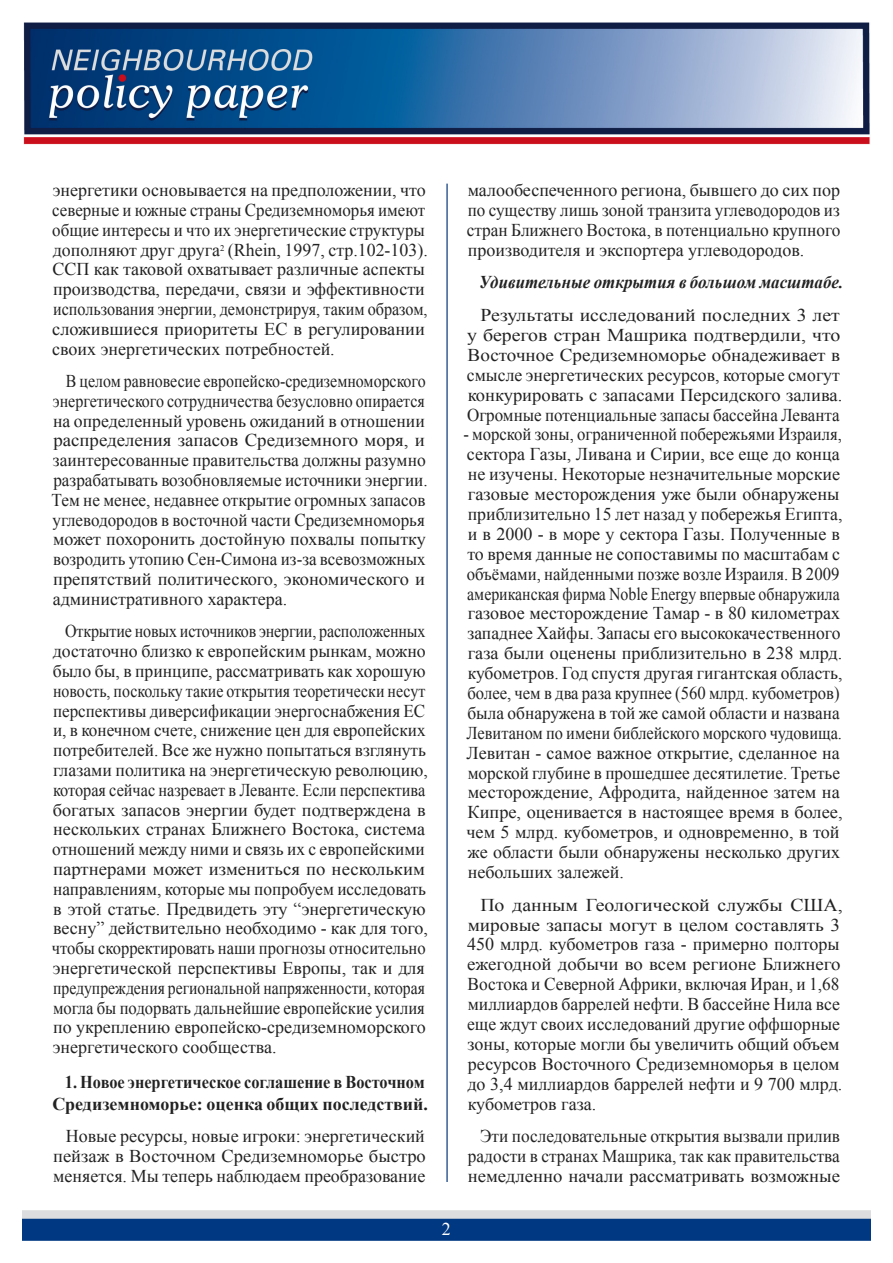
<style>
.page{position:relative;width:893px;height:1263px;background:#fff}
.page>*{position:absolute;margin:0;border:0;box-sizing:border-box;transform-origin:0 0}
.Gövde_Metin{font:18px/20px "Times New Roman";color:#222;scale:.93 1}
.Gövde_Metin-2{font:18px/19.8px "Times New Roman";color:#222;scale:.89 1}
.Gövde_Metin-3{font:18px/19.8px "Times New Roman";color:#222;text-align:justify}
.Gövde_Metin-4{font:18px/20px "Times New Roman";color:#222;scale:1.1 1}
.Gövde_Metin-5{font:18px/19.8px "Times New Roman";color:#222;scale:.88 1}
.Gövde_Metin-6{font:18px/20px "Times New Roman";color:#222;text-align:justify;scale:.96 1}
.Gövde_Başlık{font:700 18px/21.9px "Times New Roman";color:#222;text-align:center;scale:.91 1}
.Gövde_başlık_3_itali{font:italic 700 18px "Times New Roman";color:#222;scale:.94 1}
.t1{font:18px "Times New Roman";color:#fff}
</style>
<div class="page">
<img style="left:22px;top:1210px;width:849px;height:31px">
<img style="left:24px;top:22px;width:846px;height:122px">
<hr style="left:446px;top:184px;width:2px;height:998px;background:#365f91">
<p class="Gövde_Metin-3" style="left:52px;top:180px;width:377px;text-align:left">энергетики основывается на предположении, что северные и южные страны Средиземноморья имеют общие интересы и что их энергетические структуры дополняют друг друга<sup>2</sup> (Rhein, 1997, стр.102-103).<br>ССП как таковой охватывает различные аспекты производства, передачи, связи и эффективности использования энергии, демонстрируя, таким образом, сложившиеся приоритеты ЕС в регулировании своих энергетических потребностей.</p>
<p class="Gövde_Metin-5" style="left:52px;top:371px;width:429px;text-indent:14px">В целом равновесие европейско-средиземноморского энергетического сотрудничества безусловно опирается на определенный уровень ожиданий в отношении распределения запасов Средиземного моря, и заинтересованные правительства должны разумно разрабатывать возобновляемые источники энергии.<br>Тем не менее, недавнее открытие огромных запасов углеводородов в восточной части Средиземноморья может похоронить достойную похвалы попытку возродить утопию Сен-Симона из-за всевозможных препятствий политического, экономического и административного характера.</p>
<p class="Gövde_Metin-2" style="left:52px;top:621px;width:424px;text-indent:13px">Открытие новых источников энергии, расположенных достаточно близко к европейским рынкам, можно было бы, в принципе, рассматривать как хорошую новость, поскольку такие открытия теоретически несут перспективы диверсификации энергоснабжения ЕС и, в конечном счете, снижение цен для европейских потребителей. Все же нужно попытаться взглянуть глазами политика на энергетическую революцию, которая сейчас назревает в Леванте. Если перспектива богатых запасов энергии будет подтверждена в нескольких странах Ближнего Востока, система отношений между ними и связь их с европейскими партнерами может измениться по нескольким направлениям, которые мы попробуем исследовать в этой статье. Предвидеть эту “энергетическую весну” действительно необходимо - как для того, чтобы скорректировать наши прогнозы относительно энергетической перспективы Европы, так и для предупреждения региональной напряженности, которая могла бы подорвать дальнейшие европейские усилия по укреплению европейско-средиземноморского энергетического сообщества.</p>
<p class="Gövde_Başlık" style="left:52px;top:1070px;width:414px">1. Новое энергетическое соглашение в Восточном<br>Средиземноморье: оценка общих последствий.</p>
<p class="Gövde_Metin-3" style="left:53px;top:1126px;width:374px;text-indent:13px">Новые ресурсы, новые игроки: энергетический пейзаж в Восточном Средиземноморье быстро меняется. Мы теперь наблюдаем преобразование</p>
<p class="Gövde_Metin-3" style="left:467px;top:180px;width:375px">малообеспеченного региона, бывшего до сих пор по существу лишь зоной транзита углеводородов из стран Ближнего Востока, в потенциально крупного производителя и экспортера углеводородов.</p>
<p class="Gövde_başlık_3_itali" style="left:479px;top:270px;width:389px">Удивительные открытия в большом масштабе.</p>
<p class="Gövde_Metin-4" style="left:467px;top:305px;width:343px;text-indent:14px">Результаты исследований последних 3 лет у берегов стран Машрика подтвердили, что Восточное Средиземноморье обнадеживает в смысле энергетических ресурсов, которые смогут конкурировать с запасами Персидского залива.<br>Огромные потенциальные запасы бассейна Леванта</p>
<p class="Gövde_Metin" style="left:463px;top:424px;width:409px">- морской зоны, ограниченной побережьями Израиля, сектора Газы, Ливана и Сирии, все еще до конца не изучены. Некоторые незначительные морские газовые месторождения уже были обнаружены приблизительно 15 лет назад у побережья Египта, и в 2000 - в море у сектора Газы. Полученные в то время данные не сопоставимы по масштабам с объёмами, найденными позже возле Израиля. В 2009 американская фирма Noble Energy впервые обнаружила газовое месторождение Тамар - в 80 километрах западнее Хайфы. Запасы его высококачественного газа были оценены приблизительно в 238 млрд. кубометров. Год спустя другая гигантская область, более, чем в два раза крупнее (560 млрд. кубометров) была обнаружена в той же самой области и названа Левитаном по имени библейского морского чудовища.<br>Левитан - самое важное открытие, сделанное на морской глубине в прошедшее десятилетие. Третье месторождение, Афродита, найденное затем на Кипре, оценивается в настоящее время в более, чем 5 млрд. кубометров, и одновременно, в той же области были обнаружены несколько других небольших залежей.</p>
<p class="Gövde_Metin-4" style="left:467px;top:894px;width:343px;text-indent:13px">По данным Геологической службы США, мировые запасы могут в целом составлять 3<br>450 млрд. кубометров газа - примерно полторы ежегодной добычи во всем регионе Ближнего Востока и Северной Африки, включая Иран, и 1,68 миллиардов баррелей нефти. В бассейне Нила все еще ждут своих исследований другие оффшорные зоны, которые могли бы увеличить общий объем ресурсов Восточного Средиземноморья в целом до 3,4 миллиардов баррелей нефти и 9 700 млрд. кубометров газа.</p>
<p class="Gövde_Metin-6" style="left:468px;top:1126px;width:389px;text-indent:12px">Эти последовательные открытия вызвали прилив радости в странах Машрика, так как правительства немедленно начали рассматривать возможные</p>
<p class="t1" style="left:442px;top:1217px;width:10px">2</p>
</div>
